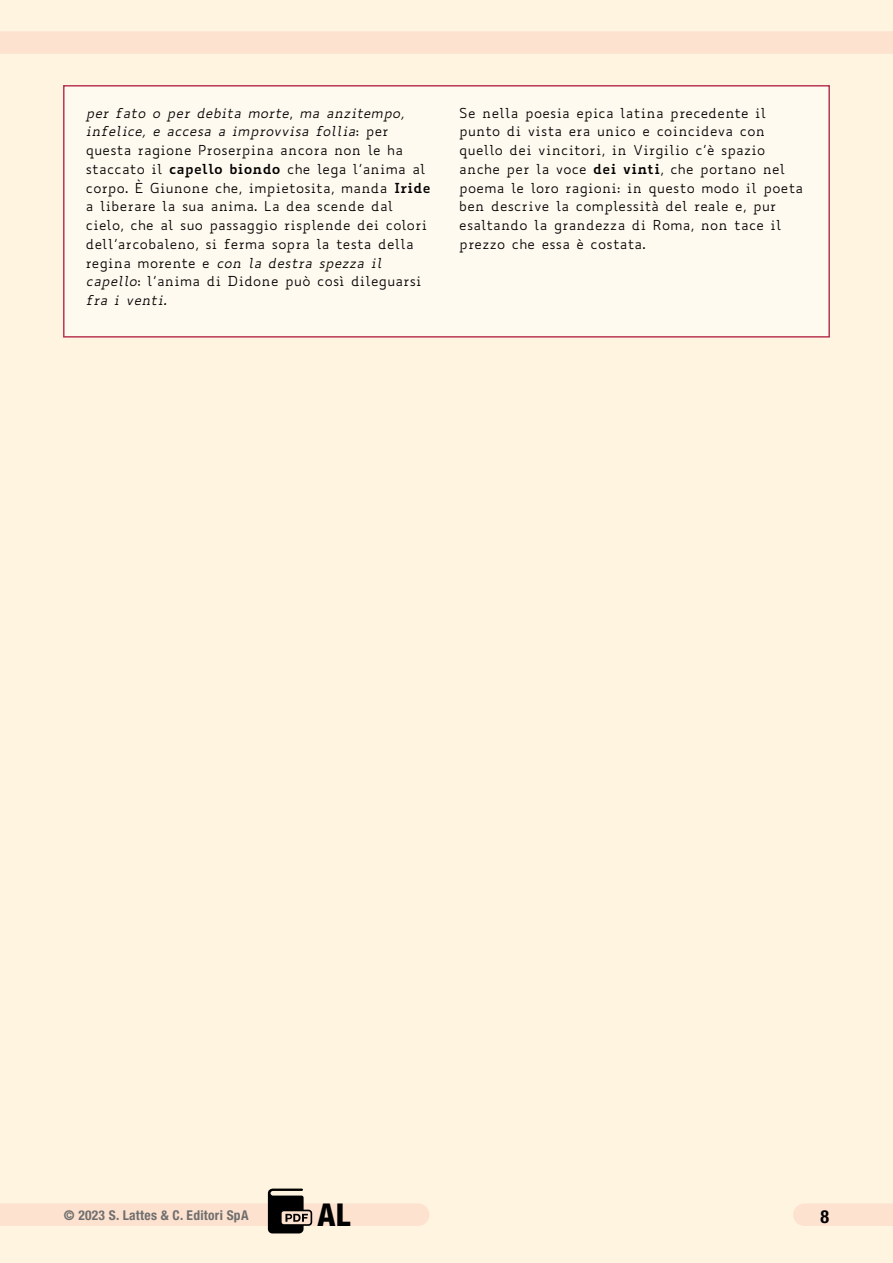
<style>
.page{position:relative;width:893px;height:1263px;background:#fff4e0}
.page>*{position:absolute;margin:0;border:0;box-sizing:border-box;transform-origin:0 0}
.t1{font:800 condensed 31.5px "Helvetica Neue LT Std";color:#000}
.t2{font:700 condensed 18px "Helvetica Neue LT Std";color:#000}
.t3{font:13.5px/18.8px "Biancoenero";letter-spacing:.02em;color:#000}
.t4{font:700 condensed 13.5px "Helvetica Neue LT Std";letter-spacing:.02em;color:#706f6f}
.s1{font-style:italic}
.s2{font-weight:700}
</style>
<div class="page">
<div style="left:0;top:1203px;width:418px;height:23px;background:#fde2cf"></div>
<div style="left:0;top:31px;width:893px;height:23px;background:#fde2cf"></div>
<div style="left:64px;top:86px;width:765px;height:251px;background:#fffaf0"></div>
<div style="left:63px;top:85px;width:767px;height:253px;border:2px solid #b83855"></div>
<div style="left:804px;top:1203px;width:89px;height:23px;background:#fde2cf"></div>
<svg style="left:268px;top:1188px;width:44px;height:45px"></svg>
<p class="t3" style="left:86px;top:103px;width:346px"><span class="s1">per fato o per debita morte</span>, <span class="s1">ma anzitempo, infelice, e accesa a improvvisa follia</span>: per questa ragione Proserpina ancora non le ha staccato il <span class="s2">capello biondo</span> che lega l’anima al corpo. È Giunone che, impietosita, manda <span class="s2">Iride </span>a liberare la sua anima. La dea scende dal cielo, che al suo passaggio risplende dei colori dell’arcobaleno, si ferma sopra la testa della regina morente e <span class="s1">con la destra spezza il capello</span>: l’anima di Didone può così dileguarsi <span class="s1">fra i venti.</span></p>
<p class="t3" style="left:459px;top:103px;width:345px">Se nella poesia epica latina precedente il punto di vista era unico e coincideva con quello dei vincitori, in Virgilio c’è spazio anche per la voce <span class="s2">dei vinti</span>, che portano nel poema le loro ragioni: in questo modo il poeta ben descrive la complessità del reale e, pur esaltando la grandezza di Roma, non tace il prezzo che essa è costata.</p>
<p class="t4" style="left:64px;top:1206px;width:186px">© 2023 S. Lattes &amp; C. Editori SpA</p>
<h1 class="t1" style="left:318px;top:1195px;width:34px">AL</h1>
<h2 class="t2" style="left:820px;top:1206px;width:10px">8</h2>
</div>
